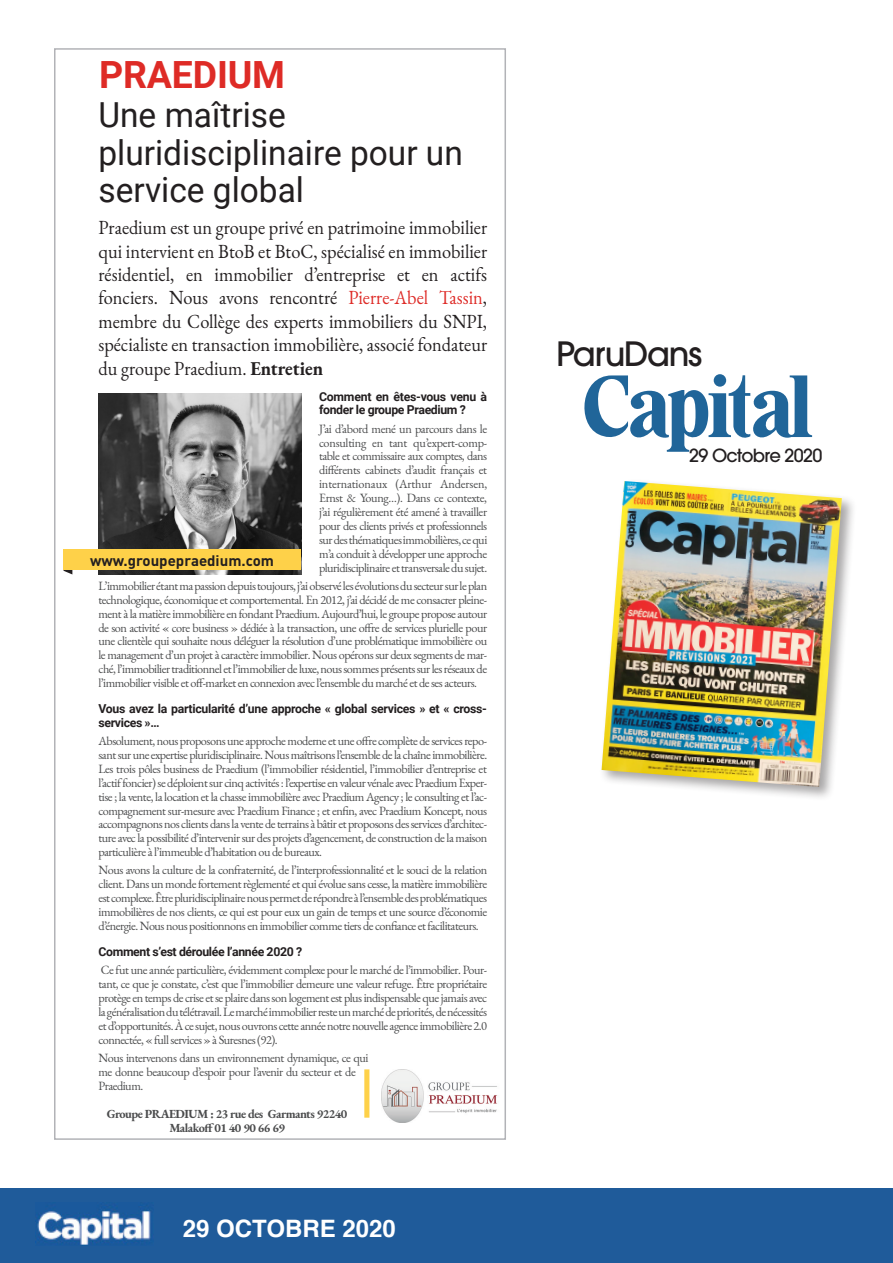
<style>
.page{position:relative;width:893px;height:1263px;background:#fff}
.page>*{position:absolute;margin:0;border:0;box-sizing:border-box;transform-origin:0 0}
.TITRE_1{font:700 37.5px "Roboto";letter-spacing:-.005em;color:#de2b26}
.TITRE_1-2{font:34.5px/37.5px "Roboto";color:#231f20}
.t1{font:500 33.3px "Avant Garde";letter-spacing:-.04em;color:#231f20}
.t2{font:700 24px "Helvetica";color:#fff}
.TITRE_2{font:19.5px/23.4px "EB Garamond";color:#231f20;text-align:justify;scale:.94 1}
.t3{font:500 18px "Avant Garde";letter-spacing:-.04em;color:#231f20}
.TITRE_2-2{font:700 15px "DIN";color:#231f20}
.TEXT{font:12.3px/14px "EB Garamond";letter-spacing:-.04em;color:#4b4c4d;text-align:justify}
.TEXT-2{font:700 12.3px/13.5px "Roboto";letter-spacing:-.025em;color:#231f20}
.TEXT-3{font:700 12.3px/14px "EB Garamond";letter-spacing:-.04em;color:#4b4c4d;text-align:center}
.s1{color:#de2b27}
.s2{font-weight:700}
</style>
<div class="page">
<div style="left:0;top:1188px;width:893px;height:75px;background:#1f5b9a"></div>
<img style="left:35px;top:1205px;width:116px;height:40px">
<svg style="left:584px;top:374px;width:228px;height:78px"></svg>
<div style="left:599px;top:479px;width:258px;height:323px;background:#231f20;opacity:.4"></div>
<img style="left:602px;top:481px;width:240px;height:306px">
<img style="left:381px;top:1069px;width:116px;height:54px">
<div style="left:364px;top:1069px;width:5px;height:49px;background:#fed149"></div>
<img style="left:99px;top:394px;width:203px;height:181px">
<svg style="left:64px;top:570px;width:8px;height:4px"></svg>
<div style="left:63px;top:549px;width:238px;height:21px;background:#fed149"></div>
<p class="TITRE_1" style="left:99px;top:48px;width:187px">PRAEDIUM</p>
<p class="TITRE_1-2" style="left:98px;top:95px;width:366px">Une maîtrise pluridisciplinaire pour un service global</p>
<p class="TITRE_2" style="left:98px;top:216px;width:415px">Praedium est un groupe privé en patrimoine immobilier qui intervient en BtoB et BtoC, spécialisé en immobilier résidentiel, en immobilier d’entreprise et en actifs fonciers. Nous avons rencontré <span class="s1">Pierre-Abel Tassin</span>, membre du Collège des experts immobiliers du SNPI, spécialiste en transaction immobilière, associé fondateur du groupe Praedium. <span class="s2">Entretien</span></p>
<p class="TEXT-2" style="left:319px;top:389px;width:170px">Comment en êtes-vous venu à fonder le groupe Praedium ?</p>
<p class="TEXT" style="left:319px;top:422px;width:170px">J’ai d’abord mené un parcours dans le consulting en tant qu’expert-comp&shy;table et commissaire aux comptes, dans différents cabinets d’audit français et internationaux (Arthur Andersen, Ernst &amp; Young…). Dans ce contexte, j’ai régulièrement été amené à travailler pour des clients privés et professionnels sur des thématiques immobilières, ce qui m’a conduit à développer une approche pluridisciplinaire et transversale du sujet.</p>
<p class="TEXT" style="left:98px;top:579px;width:390px">L’immobilier étant ma passion depuis toujours, j’ai observé les évolutions du secteur sur le plan technologique, économique et comportemental. En 2012, j’ai décidé de me consacrer pleine&shy;ment à la matière immobilière en fondant Praedium. Aujourd’hui, le groupe propose autour de son activité « core business » dédiée à la transaction, une offre de services plurielle pour une clientèle qui souhaite nous déléguer la résolution d’une problématique immobilière ou le management d’un projet à caractère immobilier. Nous opérons sur deux segments de mar&shy;ché, l’immobilier traditionnel et l’immobilier de luxe, nous sommes présents sur les réseaux de l’immobilier visible et off-market en connexion avec l’ensemble du marché et de ses acteurs.</p>
<p class="TEXT-2" style="left:98px;top:702px;width:390px">Vous avez la particularité d’une approche « global services » et « cross&shy;services »…</p>
<p class="TEXT" style="left:98px;top:734px;width:390px">Absolument, nous proposons une approche moderne et une offre complète de services repo&shy;sant sur une expertise pluridisciplinaire. Nous maîtrisons l’ensemble de la chaîne immobilière.<br>Les trois pôles business de Praedium (l’immobilier résidentiel, l’immobilier d’entreprise et l’actif foncier) se déploient sur cinq activités : l’expertise en valeur vénale avec Praedium Exper&shy;tise ; la vente, la location et la chasse immobilière avec Praedium Agency ; le consulting et l’ac&shy;compagnement sur-mesure avec Praedium Finance ; et enfin, avec Praedium Koncept, nous accompagnons nos clients dans la vente de terrains à bâtir et proposons des services d’architec&shy;ture avec la possibilité d’intervenir sur des projets d’agencement, de construction de la maison particulière à l’immeuble d’habitation ou de bureaux.</p>
<p class="TEXT" style="left:98px;top:863px;width:390px">Nous avons la culture de la confraternité, de l’interprofessionnalité et le souci de la relation client. Dans un monde fortement règlementé et qui évolue sans cesse, la matière immobilière est complexe. Être pluridisciplinaire nous permet de répondre à l’ensemble des problématiques immobilières de nos clients, ce qui est pour eux un gain de temps et une source d’économie d’énergie. Nous nous positionnons en immobilier comme tiers de confiance et facilitateurs.</p>
<p class="TEXT-2" style="left:98px;top:945px;width:205px">Comment s’est déroulée l’année 2020 ?</p>
<p class="TEXT" style="left:98px;top:963px;width:390px">Ce fut une année particulière, évidemment complexe pour le marché de l’immobilier. Pour&shy;tant, ce que je constate, c’est que l’immobilier demeure une valeur refuge. Être propriétaire protège en temps de crise et se plaire dans son logement est plus indispensable que jamais avec la généralisation du télétravail. Le marché immobilier reste un marché de priorités, de nécessités et d’opportunités. À ce sujet, nous ouvrons cette année notre nouvelle agence immobilière 2.0 connectée, « full services » à Suresnes (92).</p>
<p class="TEXT" style="left:98px;top:1051px;width:272px;text-align:left">Nous intervenons dans un environnement dynamique, ce qui me donne beaucoup d’espoir pour l’avenir du secteur et de<br>Praedium.</p>
<p class="TEXT-3" style="left:107px;top:1107px;width:242px">Groupe PRAEDIUM : 23 rue des Garmants 92240<br>Malakoff 01 40 90 66 69</p>
<p class="TITRE_2-2" style="left:90px;top:550px;width:185px">www.groupepraedium.com</p>
<p class="t2" style="left:183px;top:1209px;width:214px">29 OCTOBRE 2020</p>
<p class="t1" style="left:556px;top:333px;width:148px">ParuDans</p>
<p class="t3" style="left:689px;top:444px;width:135px">29 Octobre 2020</p>
</div>
